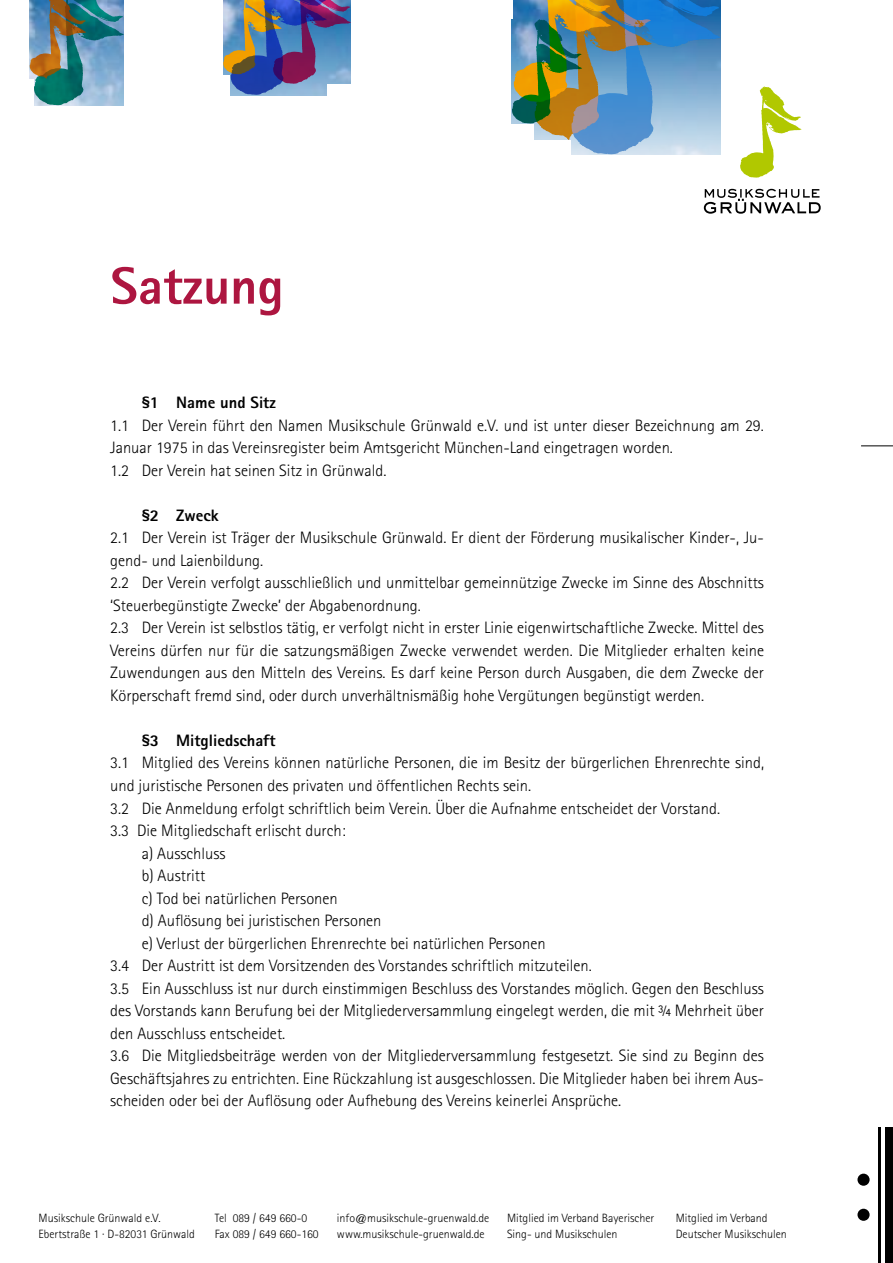
<style>
.page{position:relative;width:893px;height:1263px;background:#fff}
.page>*{position:absolute;margin:0;border:0;box-sizing:border-box;transform-origin:0 0}
.t1{font:800 52.5px "Rotis Sans Serif";color:#ad1640}
.t2{font:300 16.5px/22.5px "Rotis Sans Serif";color:#000}
.t3{font:800 16.5px "Rotis Sans Serif";color:#000}
.t4{font:300 12px/16.5px "Rotis Sans Serif";color:#000}
</style>
<div class="page">
<svg style="left:30px;top:0;width:94px;height:106px;background:#638e95"></svg>
<div style="left:886px;top:1127px;width:7px;height:136px;background:#000"></div>
<hr style="left:878px;top:1127px;width:3px;height:136px;background:#000">
<svg style="left:857px;top:1173px;width:13px;height:13px"></svg>
<div style="left:857px;top:1209px;width:13px;height:12px;background:#000;border-radius:50%"></div>
<hr style="left:861px;top:445px;width:32px;height:1px;background:#000">
<svg style="left:512px;top:0;width:208px;height:155px;background:#7a9a9f"></svg>
<svg style="left:223px;top:0;width:128px;height:95px;background:#6a719a"></svg>
<svg style="left:704px;top:189px;width:117px;height:25px"></svg>
<svg style="left:740px;top:86px;width:61px;height:92px"></svg>
<h1 class="t1" style="left:111px;top:252px;width:175px">Satzung</h1>
<p class="t3" style="left:142px;top:392px;width:136px">§1 Name und Sitz</p>
<p class="t2" style="left:110px;top:414px;width:655px">1.1 Der Verein führt den Namen Musikschule Grünwald e.V. und ist unter dieser Bezeichnung am 29.<br>Januar 1975 in das Vereinsregister beim Amtsgericht München-Land eingetragen worden.<br>1.2 Der Verein hat seinen Sitz in Grünwald.</p>
<p class="t3" style="left:142px;top:505px;width:78px">§2 Zweck</p>
<p class="t2" style="left:110px;top:527px;width:655px">2.1 Der Verein ist Träger der Musikschule Grünwald. Er dient der Förderung musikalischer Kinder-, Ju&shy;gend- und Laienbildung.<br>2.2 Der Verein verfolgt ausschließlich und unmittelbar gemeinnützige Zwecke im Sinne des Abschnitts ‘Steuerbegünstigte Zwecke’ der Abgabenordnung.<br>2.3 Der Verein ist selbstlos tätig, er verfolgt nicht in erster Linie eigenwirtschaftliche Zwecke. Mittel des Vereins dürfen nur für die satzungsmäßigen Zwecke verwendet werden. Die Mitglieder erhalten keine Zuwendungen aus den Mitteln des Vereins. Es darf keine Person durch Ausgaben, die dem Zwecke der Körperschaft fremd sind, oder durch unverhältnismäßig hohe Vergütungen begünstigt werden.</p>
<p class="t3" style="left:142px;top:730px;width:135px">§3 Mitgliedschaft</p>
<p class="t2" style="left:110px;top:752px;width:655px">3.1 Mitglied des Vereins können natürliche Personen, die im Besitz der bürgerlichen Ehrenrechte sind,</p>
<p class="t2" style="left:110px;top:774px;width:422px">und juristische Personen des privaten und öffentlichen Rechts sein.</p>
<p class="t2" style="left:110px;top:797px;width:611px">3.2 Die Anmeldung erfolgt schriftlich beim Verein. Über die Aufnahme entscheidet der Vorstand.</p>
<p class="t2" style="left:110px;top:819px;width:237px">3.3 Die Mitgliedschaft erlischt durch:</p>
<p class="t2" style="left:142px;top:842px;width:85px">a) Ausschluss</p>
<p class="t2" style="left:142px;top:864px;width:65px">b) Austritt</p>
<p class="t2" style="left:142px;top:887px;width:198px">c) Tod bei natürlichen Personen</p>
<p class="t2" style="left:142px;top:909px;width:241px">d) Auflösung bei juristischen Personen</p>
<p class="t2" style="left:142px;top:932px;width:405px">e) Verlust der bürgerlichen Ehrenrechte bei natürlichen Personen</p>
<p class="t2" style="left:110px;top:954px;width:483px">3.4 Der Austritt ist dem Vorsitzenden des Vorstandes schriftlich mitzuteilen.</p>
<p class="t2" style="left:110px;top:977px;width:655px">3.5 Ein Ausschluss ist nur durch einstimmigen Beschluss des Vorstandes möglich. Gegen den Beschluss</p>
<p class="t2" style="left:110px;top:999px;width:655px">des Vorstands kann Berufung bei der Mitgliederversammlung eingelegt werden, die mit ¾ Mehrheit über</p>
<p class="t2" style="left:110px;top:1022px;width:177px">den Ausschluss entscheidet.</p>
<p class="t2" style="left:110px;top:1044px;width:655px">3.6 Die Mitgliedsbeiträge werden von der Mitgliederversammlung festgesetzt. Sie sind zu Beginn des</p>
<p class="t2" style="left:110px;top:1067px;width:655px">Geschäftsjahres zu entrichten. Eine Rückzahlung ist ausgeschlossen. Die Mitglieder haben bei ihrem Aus-</p>
<p class="t2" style="left:110px;top:1089px;width:513px">scheiden oder bei der Auflösung oder Aufhebung des Vereins keinerlei Ansprüche.</p>
<p class="t4" style="left:215px;top:1210px;width:105px">Tel 089 / 649 660-0<br>Fax 089 / 649 660-160</p>
<p class="t4" style="left:337px;top:1210px;width:154px">info@musikschule-gruenwald.de www.musikschule-gruenwald.de</p>
<p class="t4" style="left:39px;top:1210px;width:158px">Musikschule Grünwald e.V.<br>Ebertstraße 1 · D-82031 Grünwald</p>
<p class="t4" style="left:507px;top:1210px;width:149px">Mitglied im Verband Bayerischer<br>Sing- und Musikschulen</p>
<p class="t4" style="left:676px;top:1210px;width:113px">Mitglied im Verband<br>Deutscher Musikschulen</p>
</div>
